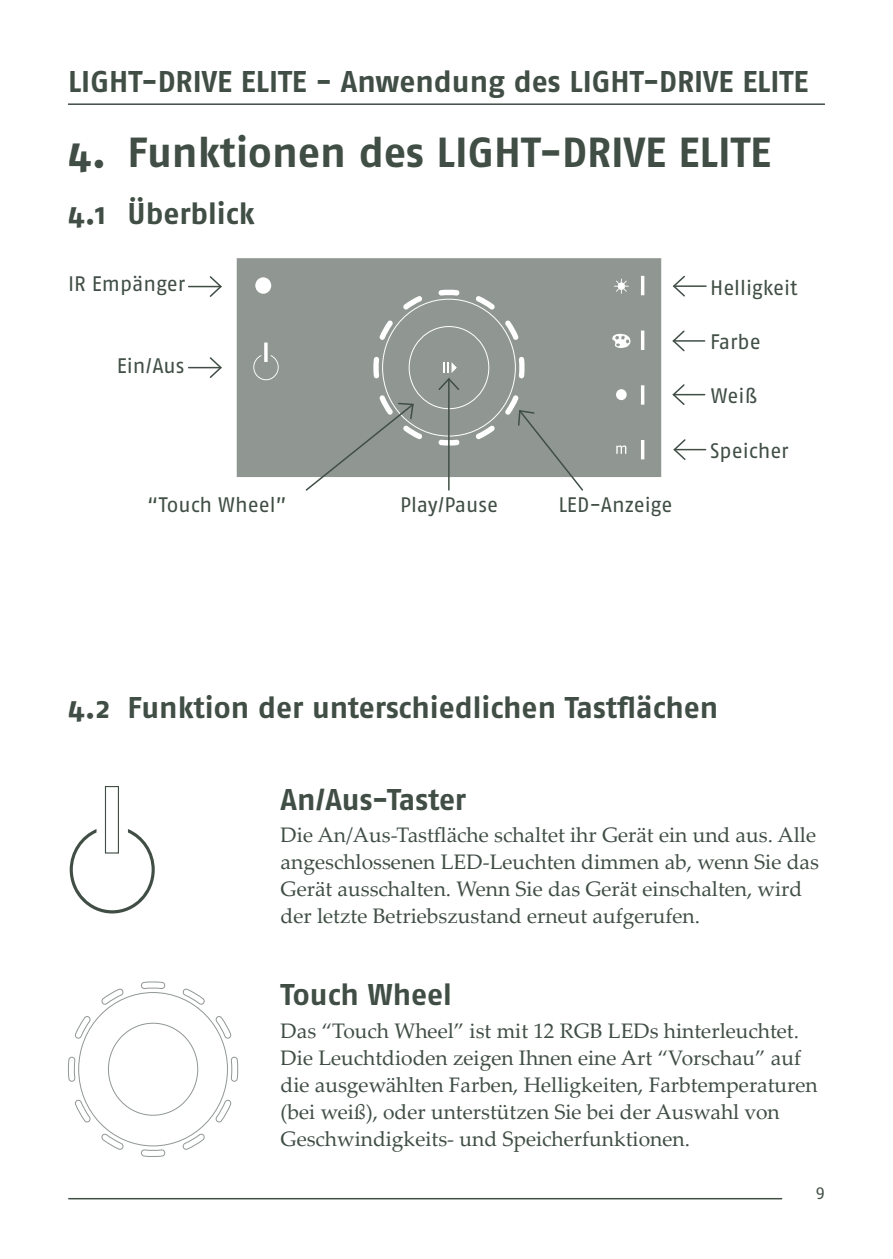
<style>
.page{position:relative;width:893px;height:1259px;background:#fff}
.page>*{position:absolute;margin:0;border:0;box-sizing:border-box;transform-origin:0 0}
.t1{font:700 42px "Fago No";color:#404e45}
.t2{font:700 30px "Fago No";color:#404e45}
.t3{font:21px/27px "Palatino Linotype";color:#404e45}
.t4{font:21px "Fago No Regular Tf";color:#404e45}
.t5{font:16.5px "Fago No Regular Tf";color:#404e45}
</style>
<div class="page">
<hr style="left:68px;top:103px;width:757px;height:2px;background:#404e45">
<hr style="left:69px;top:1198px;width:713px;height:1px;background:#404e45">
<div style="left:237px;top:258px;width:424px;height:219px;background:#909793"></div>
<svg style="left:253px;top:355px;width:26px;height:25px"></svg>
<div style="left:616px;top:389px;width:11px;height:11px;background:#fff;border-radius:50%"></div>
<svg style="left:616px;top:445px;width:10px;height:9px"></svg>
<svg style="left:614px;top:279px;width:15px;height:15px"></svg>
<svg style="left:612px;top:334px;width:19px;height:14px"></svg>
<hr style="left:674px;top:285px;width:32px;height:2px;background:#404e45">
<svg style="left:672px;top:275px;width:14px;height:22px"></svg>
<hr style="left:189px;top:286px;width:32px;height:1px;background:#404e45">
<svg style="left:208px;top:276px;width:14px;height:21px"></svg>
<hr style="left:189px;top:367px;width:32px;height:1px;background:#404e45">
<svg style="left:208px;top:357px;width:14px;height:21px"></svg>
<hr style="left:673px;top:340px;width:32px;height:2px;background:#404e45">
<svg style="left:672px;top:330px;width:14px;height:22px"></svg>
<hr style="left:673px;top:394px;width:32px;height:1px;background:#404e45">
<svg style="left:672px;top:384px;width:14px;height:21px"></svg>
<hr style="left:674px;top:449px;width:32px;height:1px;background:#404e45">
<svg style="left:673px;top:439px;width:14px;height:21px"></svg>
<svg style="left:304px;top:298px;width:280px;height:193px;background:#9aa19d"></svg>
<svg style="left:70px;top:829px;width:85px;height:84px"></svg>
<div style="left:105px;top:786px;width:14px;height:67px;background:#fff;border:1px solid #404e45"></div>
<svg style="left:68px;top:981px;width:170px;height:175px"></svg>
<h2 class="t2" style="left:68px;top:64px;width:742px">LIGHT-DRIVE ELITE - Anwendung des LIGHT-DRIVE ELITE</h2>
<h1 class="t1" style="left:68px;top:128px;width:704px">4. Funktionen des LIGHT-DRIVE ELITE</h1>
<h2 class="t2" style="left:68px;top:196px;width:188px">4.1 Überblick</h2>
<p class="t4" style="left:68px;top:272px;width:119px">IR Empänger</p>
<p class="t4" style="left:117px;top:354px;width:69px">Ein/Aus</p>
<p class="t4" style="left:147px;top:493px;width:141px">“Touch Wheel”</p>
<p class="t4" style="left:400px;top:493px;width:99px">Play/Pause</p>
<p class="t4" style="left:558px;top:493px;width:116px">LED-Anzeige</p>
<p class="t4" style="left:710px;top:275px;width:89px">Helligkeit</p>
<p class="t4" style="left:710px;top:330px;width:52px">Farbe</p>
<p class="t4" style="left:711px;top:384px;width:48px">Weiß</p>
<p class="t4" style="left:710px;top:439px;width:80px">Speicher</p>
<h2 class="t2" style="left:68px;top:690px;width:652px">4.2 Funktion der unterschiedlichen Tastflächen</h2>
<h2 class="t2" style="left:281px;top:781px;width:187px">An/Aus-Taster</h2>
<p class="t3" style="left:281px;top:820px;width:540px">Die An/Aus-Tastfläche schaltet ihr Gerät ein und aus. Alle angeschlossenen LED-Leuchten dimmen ab, wenn Sie das Gerät ausschalten. Wenn Sie das Gerät einschalten, wird der letzte Betriebszustand erneut aufgerufen.</p>
<h2 class="t2" style="left:281px;top:977px;width:173px">Touch Wheel</h2>
<p class="t3" style="left:281px;top:1016px;width:539px">Das “Touch Wheel” ist mit 12 RGB LEDs hinterleuchtet.<br>Die Leuchtdioden zeigen Ihnen eine Art “Vorschau” auf die ausgewählten Farben, Helligkeiten, Farbtemperaturen (bei weiß), oder unterstützen Sie bei der Auswahl von Geschwindigkeits- und Speicherfunktionen.</p>
<p class="t5" style="left:815px;top:1184px;width:11px">9</p>
</div>
